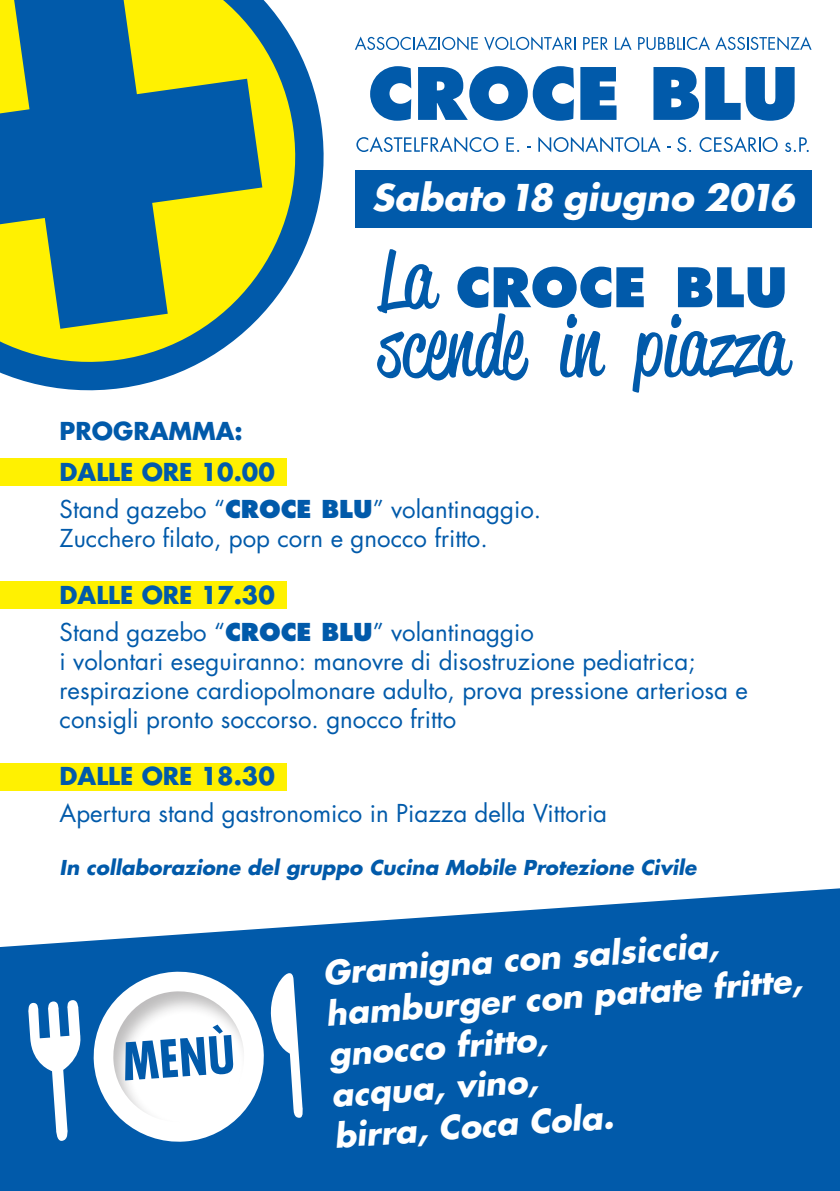
<style>
.page{position:relative;width:840px;height:1191px;background:#fff}
.page>*{position:absolute;margin:0;border:0;box-sizing:border-box;transform-origin:0 0}
.t1{font:81px "Reklame Script";color:#015aaa}
.t2{font:800 53px "Futura";color:#015aaa}
.t3{font:700 condensed 50.4px "Futura";color:#015aaa}
.t4{font:italic 700 36px "Futura";color:#fff}
.t5{font:italic 700 32px/40.8px "Futura";color:#fff}
.t6{font:24px/28.8px "Futura";color:#015aaa}
.t7{font:700 24px/40.8px "Futura";color:#015aaa}
.t8{font:italic 700 20px "Futura";color:#015aaa}
.s1{font-family:"Reklame Script";font-weight:400;font-size:81px}
.s2{font-weight:800}
.s3{font-weight:700}
</style>
<div class="page">
<div style="left:0;top:458px;width:286px;height:27px;background:#fff101"></div>
<div style="left:0;top:581px;width:286px;height:27px;background:#fff101"></div>
<div style="left:0;top:763px;width:286px;height:27px;background:#fff101"></div>
<svg style="left:0;top:888px;width:839px;height:303px;background:#1f6db4"></svg>
<svg style="left:9px;top:75px;width:315px;height:316px"></svg>
<svg style="left:0;top:0;width:309px;height:376px"></svg>
<svg style="left:0;top:0;width:262px;height:329px;background:#60926a"></svg>
<svg style="left:356px;top:137px;width:142px;height:15px"></svg>
<svg style="left:506px;top:137px;width:13px;height:15px"></svg>
<svg style="left:538px;top:137px;width:122px;height:15px"></svg>
<svg style="left:677px;top:137px;width:13px;height:15px"></svg>
<svg style="left:699px;top:137px;width:78px;height:15px"></svg>
<svg style="left:785px;top:137px;width:23px;height:15px"></svg>
<svg style="left:370px;top:66px;width:41px;height:55px"></svg>
<svg style="left:418px;top:66px;width:155px;height:55px"></svg>
<svg style="left:580px;top:67px;width:36px;height:53px;background:#1c6cb3"></svg>
<svg style="left:653px;top:67px;width:45px;height:53px;background:#2470b5"></svg>
<svg style="left:705px;top:67px;width:89px;height:54px"></svg>
<svg style="left:355px;top:36px;width:122px;height:14px"></svg>
<svg style="left:484px;top:36px;width:91px;height:15px"></svg>
<svg style="left:583px;top:37px;width:24px;height:13px"></svg>
<svg style="left:614px;top:36px;width:17px;height:14px"></svg>
<svg style="left:638px;top:36px;width:71px;height:14px"></svg>
<svg style="left:715px;top:36px;width:96px;height:14px"></svg>
<svg style="left:27px;top:999px;width:57px;height:142px"></svg>
<svg style="left:91px;top:961px;width:213px;height:183px"></svg>
<div style="left:354px;top:170px;width:457px;height:58px;background:#015aaa"></div>
<h3 class="t4" style="left:372px;top:173px;width:423px">Sabato 18 giugno 2016</h3>
<h2 class="t2" style="left:378px;top:254px;width:410px"><span class="s1">La</span> CROCE BLU</h2>
<h1 class="t1" style="left:378px;top:291px;width:410px">scende in piazza</h1>
<p class="t7" style="left:60px;top:410px;width:217px">PROGRAMMA:<br>DALLE ORE 10.00</p>
<p class="t6" style="left:60px;top:495px;width:483px">Stand gazebo “<span class="s2">CROCE BLU</span>” volantinaggio.<br>Zucchero filato, pop corn e gnocco fritto.</p>
<p class="t6" style="left:60px;top:577px;width:475px;line-height:36.8px"><span class="s3">DALLE ORE 17.30<br></span>Stand gazebo “<span class="s2">CROCE BLU</span>” volantinaggio</p>
<p class="t6" style="left:60px;top:647px;width:689px">i volontari eseguiranno: manovre di disostruzione pediatrica; respirazione cardiopolmonare adulto, prova pressione arteriosa e consigli pronto soccorso. gnocco fritto</p>
<p class="t7" style="left:60px;top:755px;width:217px">DALLE ORE 18.30</p>
<p class="t6" style="left:60px;top:799px;width:548px">Apertura stand gastronomico in Piazza della Vittoria</p>
<p class="t8" style="left:60px;top:854px;width:638px">In collaborazione del gruppo Cucina Mobile Protezione Civile</p>
<h3 class="t3" style="left:120px;top:1030px;width:114px;rotate:-4deg">MENÙ</h3>
<h3 class="t5" style="left:321px;top:952px;width:479px;rotate:-4deg">Gramigna con salsiccia, hamburger con patate fritte, gnocco fritto,<br>acqua, vino,<br>birra, Coca Cola.</h3>
</div>
